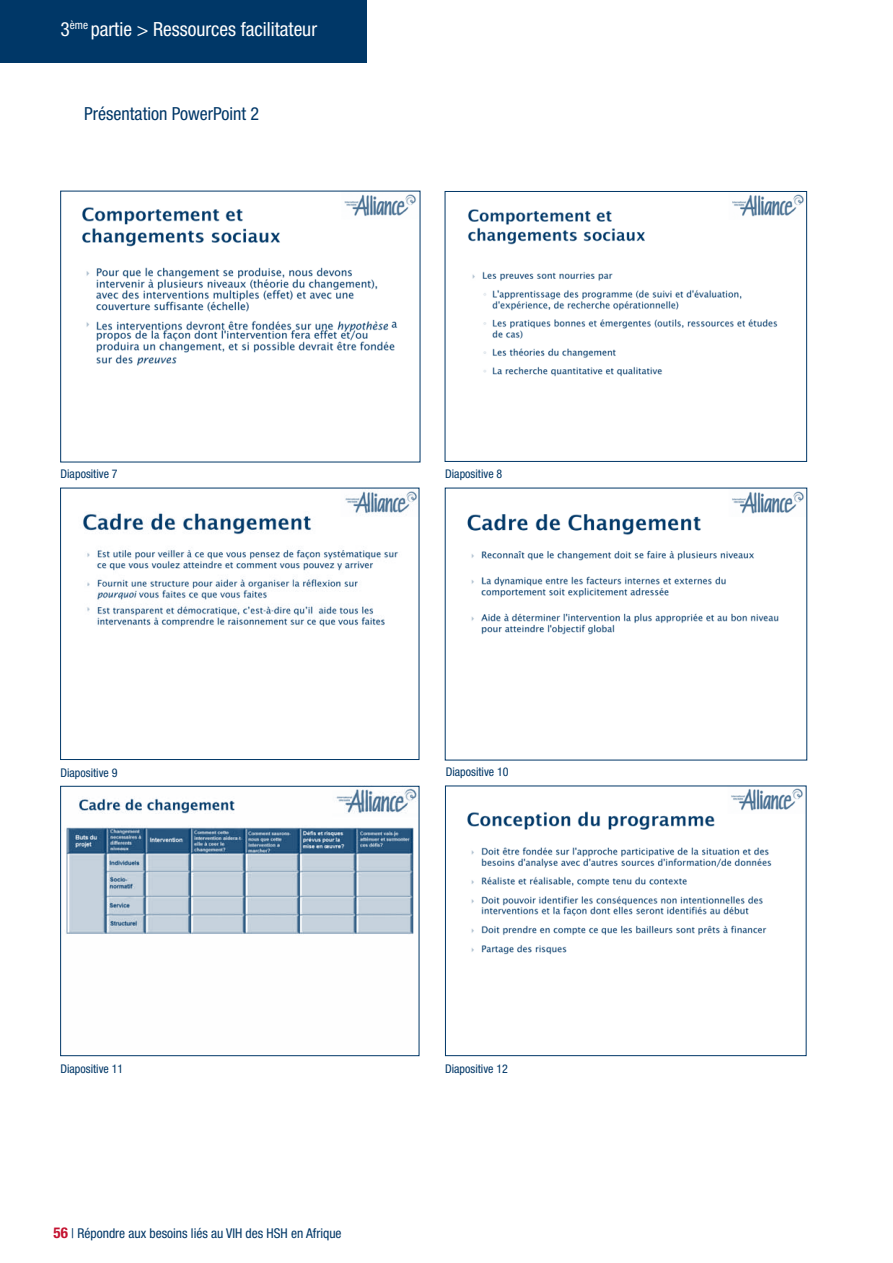
<style>
.page{position:relative;width:893px;height:1263px;background:#fff}
.page>*{position:absolute;margin:0;border:0;box-sizing:border-box;transform-origin:0 0}
.t1{font:condensed 19.5px "Helvetica Neue";color:#fff}
.t2{font:condensed 18px "Helvetica Neue";color:#003767}
.t3{font:700 condensed 15px "Helvetica Neue";color:#c41230}
.t4{font:condensed 13.5px "Helvetica Neue";color:#003767}
.t5{font:condensed 12px "Helvetica Neue";color:#003767}
.s1{font-weight:700;font-size:15px;color:#c41230}
</style>
<div class="page">
<div style="left:0;top:0;width:366px;height:63px;background:#003767"></div>
<img style="left:82px;top:194px;width:334px;height:172px">
<img style="left:468px;top:194px;width:336px;height:183px">
<div style="left:445px;top:191px;width:362px;height:271px;border:1px solid #003767"></div>
<img style="left:83px;top:491px;width:334px;height:136px">
<div style="left:60px;top:488px;width:359px;height:272px;border:1px solid #003767"></div>
<img style="left:467px;top:491px;width:337px;height:144px">
<img style="left:66px;top:788px;width:351px;height:146px">
<div style="left:60px;top:786px;width:359px;height:270px;border:1px solid #003767"></div>
<img style="left:467px;top:788px;width:336px;height:167px">
<div style="left:445px;top:785px;width:361px;height:271px;border:1px solid #003767"></div>
<h1 class="t1" style="left:60px;top:18px;width:258px">3<sup>ème</sup> partie &gt; Ressources facilitateur</h1>
<h2 class="t2" style="left:84px;top:103px;width:176px">Présentation PowerPoint 2</h2>
<p class="t5" style="left:61px;top:467px;width:59px">Diapositive 7</p>
<p class="t5" style="left:445px;top:467px;width:59px">Diapositive 8</p>
<p class="t5" style="left:60px;top:765px;width:59px">Diapositive 9</p>
<p class="t5" style="left:446px;top:765px;width:64px">Diapositive 10</p>
<p class="t5" style="left:60px;top:1062px;width:64px">Diapositive 11</p>
<p class="t5" style="left:445px;top:1062px;width:64px">Diapositive 12</p>
<p class="t3" style="left:61px;top:1224px;width:9px">6</p>
<p class="t4" style="left:54px;top:1226px;width:289px"><span class="s1">57</span> | Répondre aux besoins liés au VIH des HSH en Afrique</p>
</div>
